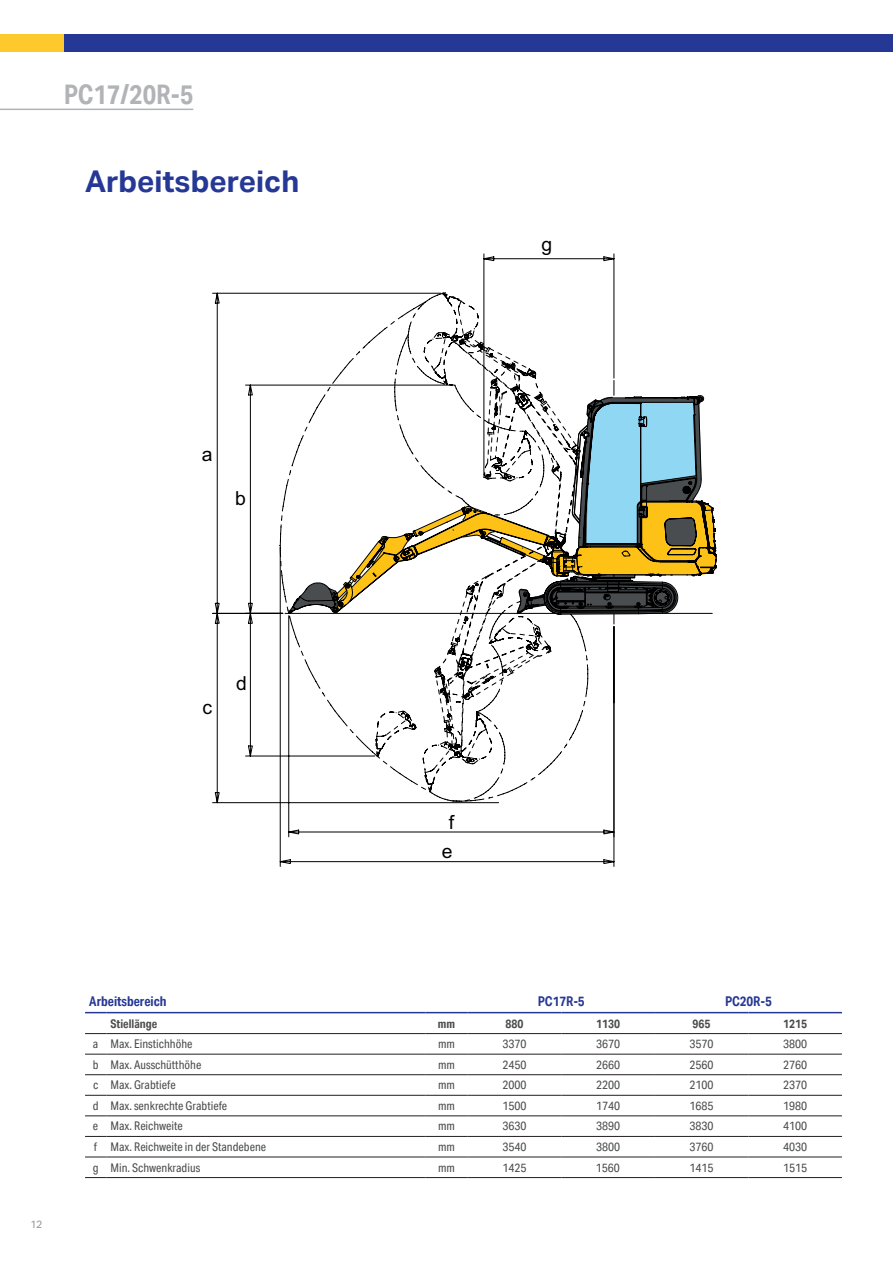
<style>
.page{position:relative;width:893px;height:1263px;background:#fff}
.page>*{position:absolute;margin:0;border:0;box-sizing:border-box;transform-origin:0 0}
.t1{font:700 30px "Aktiv Grotesk";color:#263895}
.t2{font:700 27px "Aktiv Grotesk Cd";color:#b2b3b7}
.t3{font:19.35px/29px "Arial";color:#000;text-align:center}
.t4{font:700 13.5px "Aktiv Grotesk Cd";color:#263895}
.t5{font:12px "Aktiv Grotesk Cd";color:#4b4c4d}
.t6{font:700 12px "Aktiv Grotesk Cd";color:#4b4c4d}
.t7{font:10.5px "Aktiv Grotesk";color:#939598}
</style>
<div class="page">
<svg style="left:212px;top:289px;width:403px;height:578px"></svg>
<svg style="left:288px;top:292px;width:429px;height:501px"></svg>
<svg style="left:85px;top:1054px;width:21px;height:1px"></svg>
<svg style="left:85px;top:1095px;width:21px;height:1px"></svg>
<hr style="left:106px;top:1095px;width:319px;height:1px;background:#231f20">
<svg style="left:85px;top:1115px;width:21px;height:1px"></svg>
<hr style="left:106px;top:1115px;width:319px;height:1px;background:#231f20">
<svg style="left:85px;top:1136px;width:21px;height:1px"></svg>
<hr style="left:106px;top:1136px;width:319px;height:1px;background:#231f20">
<svg style="left:85px;top:1156px;width:21px;height:1px"></svg>
<svg style="left:85px;top:1177px;width:21px;height:1px"></svg>
<hr style="left:106px;top:1156px;width:319px;height:1px;background:#231f20">
<hr style="left:106px;top:1177px;width:319px;height:1px;background:#231f20">
<hr style="left:106px;top:1074px;width:319px;height:1px;background:#231f20">
<hr style="left:106px;top:1054px;width:319px;height:1px;background:#231f20">
<svg style="left:85px;top:1074px;width:21px;height:1px"></svg>
<svg style="left:85px;top:1033px;width:21px;height:1px"></svg>
<hr style="left:106px;top:1033px;width:319px;height:1px;background:#231f20">
<hr style="left:425px;top:1033px;width:43px;height:1px;background:#231f20">
<hr style="left:468px;top:1033px;width:93px;height:1px;background:#231f20">
<hr style="left:561px;top:1033px;width:94px;height:1px;background:#231f20">
<hr style="left:655px;top:1033px;width:93px;height:1px;background:#231f20">
<hr style="left:748px;top:1033px;width:94px;height:1px;background:#231f20">
<svg style="left:85px;top:1012px;width:21px;height:1px"></svg>
<hr style="left:106px;top:1012px;width:319px;height:1px;background:#263895">
<hr style="left:425px;top:1012px;width:43px;height:1px;background:#263895">
<hr style="left:468px;top:1012px;width:93px;height:1px;background:#263895">
<hr style="left:561px;top:1012px;width:94px;height:1px;background:#263895">
<hr style="left:655px;top:1012px;width:93px;height:1px;background:#263895">
<hr style="left:748px;top:1012px;width:94px;height:1px;background:#263895">
<hr style="left:425px;top:1054px;width:43px;height:1px;background:#231f20">
<hr style="left:468px;top:1054px;width:93px;height:1px;background:#231f20">
<hr style="left:561px;top:1054px;width:94px;height:1px;background:#231f20">
<hr style="left:655px;top:1054px;width:93px;height:1px;background:#231f20">
<hr style="left:748px;top:1054px;width:94px;height:1px;background:#231f20">
<hr style="left:425px;top:1074px;width:43px;height:1px;background:#231f20">
<hr style="left:468px;top:1074px;width:93px;height:1px;background:#231f20">
<hr style="left:561px;top:1074px;width:94px;height:1px;background:#231f20">
<hr style="left:655px;top:1074px;width:93px;height:1px;background:#231f20">
<hr style="left:748px;top:1074px;width:94px;height:1px;background:#231f20">
<hr style="left:425px;top:1095px;width:43px;height:1px;background:#231f20">
<hr style="left:468px;top:1095px;width:93px;height:1px;background:#231f20">
<hr style="left:561px;top:1095px;width:94px;height:1px;background:#231f20">
<hr style="left:655px;top:1095px;width:93px;height:1px;background:#231f20">
<hr style="left:748px;top:1095px;width:94px;height:1px;background:#231f20">
<hr style="left:425px;top:1115px;width:43px;height:1px;background:#231f20">
<hr style="left:468px;top:1115px;width:93px;height:1px;background:#231f20">
<hr style="left:561px;top:1115px;width:94px;height:1px;background:#231f20">
<hr style="left:655px;top:1115px;width:93px;height:1px;background:#231f20">
<hr style="left:748px;top:1115px;width:94px;height:1px;background:#231f20">
<hr style="left:425px;top:1136px;width:43px;height:1px;background:#231f20">
<hr style="left:468px;top:1136px;width:93px;height:1px;background:#231f20">
<hr style="left:561px;top:1136px;width:94px;height:1px;background:#231f20">
<hr style="left:655px;top:1136px;width:93px;height:1px;background:#231f20">
<hr style="left:748px;top:1136px;width:94px;height:1px;background:#231f20">
<hr style="left:425px;top:1156px;width:43px;height:1px;background:#231f20">
<hr style="left:468px;top:1156px;width:93px;height:1px;background:#231f20">
<hr style="left:561px;top:1156px;width:94px;height:1px;background:#231f20">
<hr style="left:655px;top:1156px;width:93px;height:1px;background:#231f20">
<hr style="left:748px;top:1156px;width:94px;height:1px;background:#231f20">
<hr style="left:425px;top:1177px;width:43px;height:1px;background:#231f20">
<hr style="left:468px;top:1177px;width:93px;height:1px;background:#231f20">
<hr style="left:561px;top:1177px;width:94px;height:1px;background:#231f20">
<hr style="left:655px;top:1177px;width:93px;height:1px;background:#231f20">
<hr style="left:748px;top:1177px;width:94px;height:1px;background:#231f20">
<hr style="left:0;top:109px;width:193px;height:1px;background:#b2b3b7">
<div style="left:0;top:34px;width:143px;height:17px;background:#fec92d"></div>
<div style="left:64px;top:34px;width:829px;height:17px;background:#263895"></div>
<h2 class="t2" style="left:64px;top:79px;width:131px">PC17/20R-5</h2>
<h1 class="t1" style="left:85px;top:164px;width:216px">Arbeitsbereich</h1>
<h3 class="t3" style="left:542px;top:229px;width:12px">g</h3>
<h3 class="t3" style="left:202px;top:440px;width:12px">a</h3>
<h3 class="t3" style="left:235px;top:483px;width:12px">b</h3>
<h3 class="t3" style="left:202px;top:692px;width:11px">c</h3>
<h3 class="t3" style="left:236px;top:669px;width:12px">d</h3>
<h3 class="t3" style="left:442px;top:807px;width:14px">f e</h3>
<p class="t7" style="left:31px;top:1218px;width:13px">12</p>
<p class="t4" style="left:89px;top:993px;width:79px">Arbeitsbereich</p>
<p class="t4" style="left:538px;top:993px;width:48px">PC17R-5</p>
<p class="t4" style="left:725px;top:993px;width:48px">PC20R-5</p>
<p class="t6" style="left:111px;top:1016px;width:48px">Stiellänge</p>
<p class="t6" style="left:438px;top:1016px;width:19px">mm</p>
<p class="t6" style="left:505px;top:1016px;width:19px">880</p>
<p class="t6" style="left:596px;top:1016px;width:25px">1130</p>
<p class="t6" style="left:693px;top:1016px;width:19px">965</p>
<p class="t6" style="left:783px;top:1016px;width:25px">1215</p>
<p class="t5" style="left:93px;top:1037px;width:101px">a Max. Einstichhöhe</p>
<p class="t5" style="left:438px;top:1037px;width:18px">mm</p>
<p class="t5" style="left:502px;top:1037px;width:25px">3370</p>
<p class="t5" style="left:596px;top:1037px;width:25px">3670</p>
<p class="t5" style="left:690px;top:1037px;width:25px">3570</p>
<p class="t5" style="left:783px;top:1037px;width:25px">3800</p>
<p class="t5" style="left:93px;top:1057px;width:110px">b Max. Ausschütthöhe</p>
<p class="t5" style="left:438px;top:1057px;width:18px">mm</p>
<p class="t5" style="left:502px;top:1057px;width:25px">2450</p>
<p class="t5" style="left:596px;top:1057px;width:25px">2660</p>
<p class="t5" style="left:690px;top:1057px;width:25px">2560</p>
<p class="t5" style="left:783px;top:1057px;width:25px">2760</p>
<p class="t5" style="left:93px;top:1078px;width:84px">c Max. Grabtiefe</p>
<p class="t5" style="left:438px;top:1078px;width:18px">mm</p>
<p class="t5" style="left:502px;top:1078px;width:25px">2000</p>
<p class="t5" style="left:596px;top:1078px;width:25px">2200</p>
<p class="t5" style="left:690px;top:1078px;width:25px">2100</p>
<p class="t5" style="left:783px;top:1078px;width:25px">2370</p>
<p class="t5" style="left:93px;top:1099px;width:136px">d Max. senkrechte Grabtiefe</p>
<p class="t5" style="left:438px;top:1099px;width:18px">mm</p>
<p class="t5" style="left:502px;top:1099px;width:25px">1500</p>
<p class="t5" style="left:596px;top:1099px;width:25px">1740</p>
<p class="t5" style="left:690px;top:1099px;width:25px">1685</p>
<p class="t5" style="left:783px;top:1099px;width:25px">1980</p>
<p class="t5" style="left:93px;top:1119px;width:91px">e Max. Reichweite</p>
<p class="t5" style="left:438px;top:1119px;width:18px">mm</p>
<p class="t5" style="left:502px;top:1119px;width:25px">3630</p>
<p class="t5" style="left:596px;top:1119px;width:25px">3890</p>
<p class="t5" style="left:690px;top:1119px;width:25px">3830</p>
<p class="t5" style="left:783px;top:1119px;width:25px">4100</p>
<p class="t5" style="left:94px;top:1140px;width:174px">f Max. Reichweite in der Standebene</p>
<p class="t5" style="left:438px;top:1140px;width:18px">mm</p>
<p class="t5" style="left:502px;top:1140px;width:25px">3540</p>
<p class="t5" style="left:596px;top:1140px;width:25px">3800</p>
<p class="t5" style="left:689px;top:1140px;width:25px">3760</p>
<p class="t5" style="left:783px;top:1140px;width:25px">4030</p>
<p class="t5" style="left:93px;top:1160px;width:109px">g Min. Schwenkradius</p>
<p class="t5" style="left:438px;top:1160px;width:18px">mm</p>
<p class="t5" style="left:502px;top:1160px;width:25px">1425</p>
<p class="t5" style="left:596px;top:1160px;width:25px">1560</p>
<p class="t5" style="left:689px;top:1160px;width:25px">1415</p>
<p class="t5" style="left:783px;top:1160px;width:25px">1515</p>
</div>
